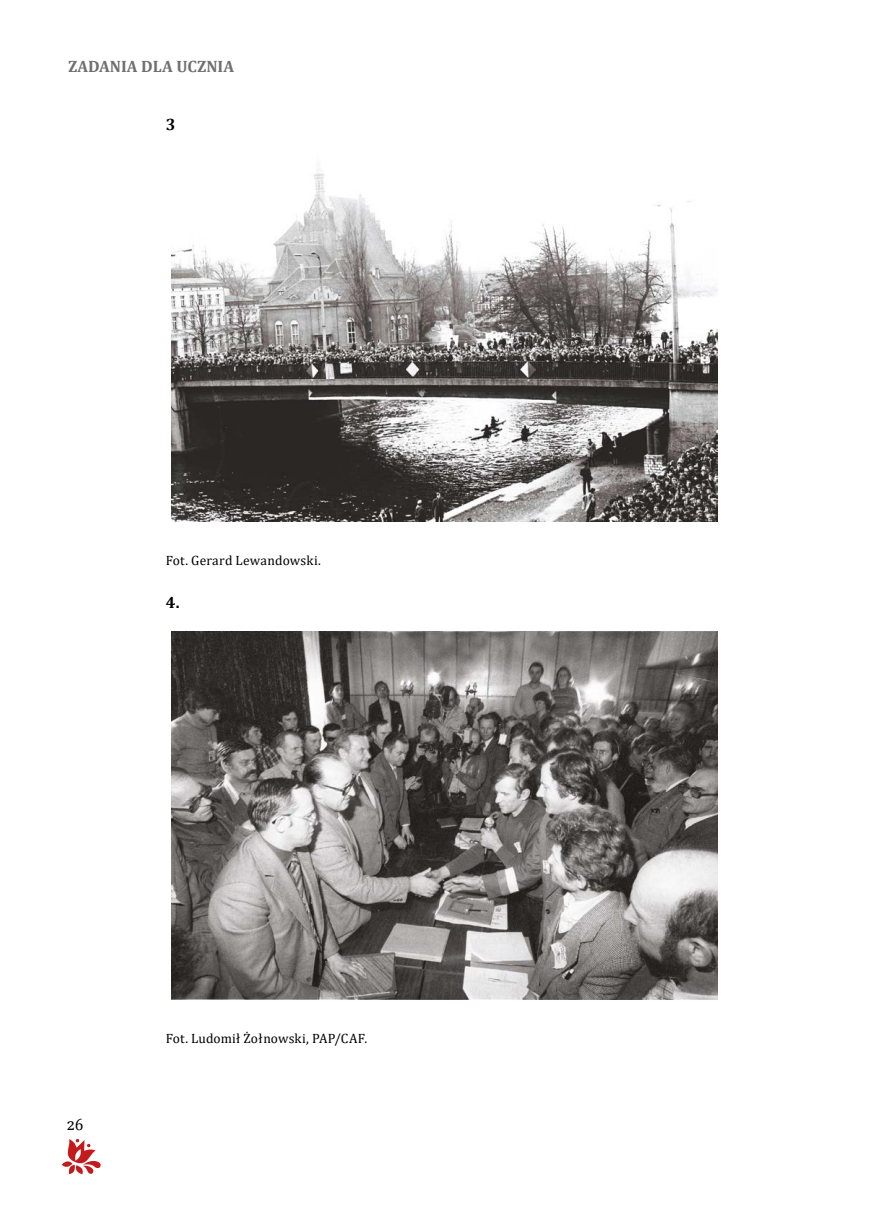
<style>
.page{position:relative;width:872px;height:1212px;background:#fff}
.page>*{position:absolute;margin:0;border:0;box-sizing:border-box;transform-origin:0 0}
.t1{font:700 16.5px "Cambria";color:#706f6f}
.t2{font:700 16.5px "Cambria";color:#000}
.t3{font:16.5px "Cambria Math";color:#000}
.t4{font:13.5px "Cambria";letter-spacing:.02em;color:#000}
</style>
<div class="page">
<svg style="left:62px;top:1139px;width:39px;height:35px"></svg>
<img style="left:171px;top:169px;width:546px;height:353px">
<img style="left:172px;top:632px;width:545px;height:367px">
<p class="t1" style="left:68px;top:55px;width:52px">ZADAnia</p>
<p class="t1" style="left:141px;top:55px;width:94px">DLA UCZNIA</p>
<p class="t2" style="left:166px;top:112px;width:11px">3</p>
<p class="t4" style="left:166px;top:552px;width:156px">Fot. Gerard Lewandowski.</p>
<p class="t2" style="left:166px;top:591px;width:15px">4.</p>
<p class="t3" style="left:67px;top:1115px;width:18px">26</p>
<p class="t4" style="left:166px;top:1031px;width:203px">Fot. Ludomił Żołnowski, PAP/CAF.</p>
</div>
